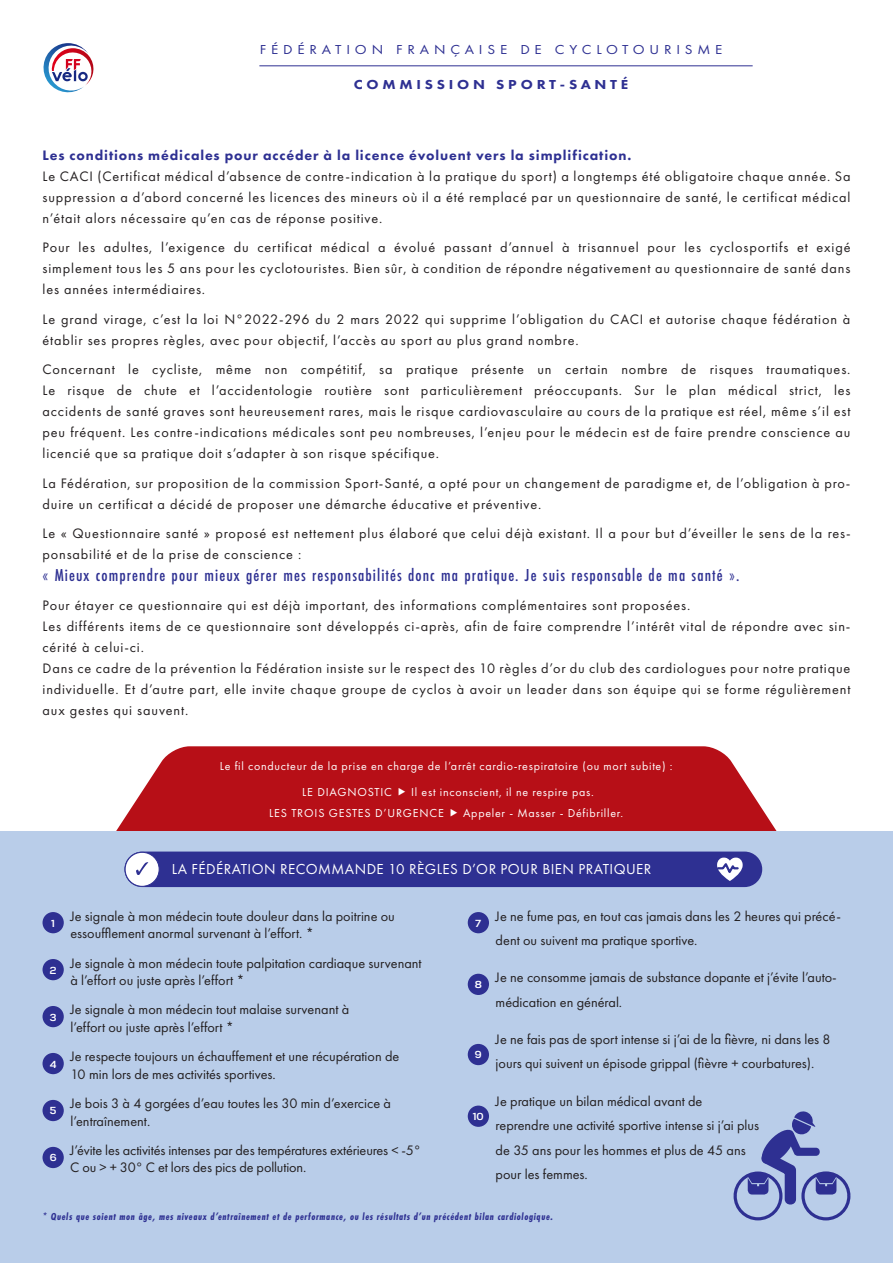
<style>
.page{position:relative;width:893px;height:1263px;background:#fff}
.page>*{position:absolute;margin:0;border:0;box-sizing:border-box;transform-origin:0 0}
.t1{font:500 18px "Futura PT Cond";letter-spacing:.06em;color:#2e3092}
.t2{font:15px "Futura PT";letter-spacing:.03em;color:#fff}
.t3{font:14.25px/21px "Futura PT";letter-spacing:.06em;color:#231f20}
.t4{font:14.25px/24.5px "Futura PT";color:#231f20}
.t5{font:14.25px/17.1px "Futura PT";letter-spacing:-.01em;color:#231f20}
.t6{font:800 14.25px "Futura PT";letter-spacing:.06em;color:#2e3092}
.t7{font:13.5px "Futura PT";letter-spacing:.32em;color:#2e3092;scale:1.11 1}
.t8{font:800 13.5px "Futura PT";letter-spacing:.25em;color:#2e3092;scale:1.11 1}
.t9{font:12px/25.2px "Futura PT";letter-spacing:.06em;color:#fff}
.t10{font:italic 700 10.5px "Futura PT Cond";letter-spacing:.06em;color:#2e3092}
.t11{font:700 10.5px "Corbert";color:#fff}
</style>
<div class="page">
<svg style="left:116px;top:746px;width:661px;height:85px;background:#bd242b"></svg>
<svg style="left:43px;top:43px;width:51px;height:50px"></svg>
<hr style="left:259px;top:65px;width:494px;height:1px;background:#2e3092">
<div style="left:0;top:831px;width:893px;height:432px;background:#b9cde9"></div>
<div style="left:43px;top:912px;width:21px;height:21px;background:#2e3092;border-radius:50%"></div>
<div style="left:43px;top:959px;width:21px;height:21px;background:#2e3092;border-radius:50%"></div>
<div style="left:43px;top:1006px;width:21px;height:21px;background:#2e3092;border-radius:50%"></div>
<div style="left:43px;top:1053px;width:21px;height:21px;background:#2e3092;border-radius:50%"></div>
<div style="left:43px;top:1100px;width:21px;height:21px;background:#2e3092;border-radius:50%"></div>
<div style="left:43px;top:1147px;width:21px;height:21px;background:#2e3092;border-radius:50%"></div>
<div style="left:801px;top:1171px;width:49px;height:49px;border:3px solid #2e3092;border-radius:50%"></div>
<div style="left:734px;top:1171px;width:48px;height:49px;border:3px solid #2e3092;border-radius:50%"></div>
<svg style="left:748px;top:1111px;width:88px;height:95px"></svg>
<div style="left:468px;top:912px;width:21px;height:21px;background:#2e3092;border-radius:50%"></div>
<div style="left:468px;top:974px;width:21px;height:21px;background:#2e3092;border-radius:50%"></div>
<div style="left:468px;top:1044px;width:21px;height:21px;background:#2e3092;border-radius:50%"></div>
<div style="left:468px;top:1105px;width:21px;height:22px;background:#2e3092;border-radius:50%"></div>
<div style="left:125px;top:852px;width:636px;height:34px;background:#2e3092;border-radius:17px"></div>
<div style="left:124px;top:851px;width:638px;height:36px;border:2px solid #2e3092;border-radius:17px"></div>
<div style="left:125px;top:852px;width:34px;height:34px;background:#fff;border-radius:50%"></div>
<div style="left:125px;top:852px;width:35px;height:35px;border:1px solid #2e3092;border-radius:50%"></div>
<svg style="left:717px;top:857px;width:26px;height:24px"></svg>
<svg style="left:136px;top:862px;width:12px;height:13px"></svg>
<svg style="left:399px;top:787px;width:6px;height:8px"></svg>
<svg style="left:451px;top:808px;width:6px;height:8px"></svg>
<p class="t7" style="left:260px;top:41px;width:418px">FÉDÉRATION FRANÇAISE DE CYCLOTOURISME</p>
<p class="t8" style="left:354px;top:76px;width:249px">COMMISSION SPORT-SANTÉ</p>
<p class="t6" style="left:43px;top:146px;width:590px">Les conditions médicales pour accéder à la licence évoluent vers la simplification.</p>
<p class="t3" style="left:43px;top:165px;width:809px;text-align:justify">Le CACI (Certificat médical d’absence de contre-indication à la pratique du sport) a longtemps été obligatoire chaque année. Sa suppression a d’abord concerné les licences des mineurs où il a été remplacé par un questionnaire de santé, le certificat médical n’était alors nécessaire qu’en cas de réponse positive.</p>
<p class="t3" style="left:43px;top:237px;width:809px;text-align:justify">Pour les adultes, l’exigence du certificat médical a évolué passant d’annuel à trisannuel pour les cyclosportifs et exigé simplement tous les 5 ans pour les cyclotouristes. Bien sûr, à condition de répondre négativement au questionnaire de santé dans les années intermédiaires.</p>
<p class="t3" style="left:43px;top:308px;width:809px">Le grand virage, c’est la loi N°2022-296 du 2 mars 2022 qui supprime l’obligation du CACI et autorise chaque fédération à établir ses propres règles, avec pour objectif, l’accès au sport au plus grand nombre.</p>
<p class="t3" style="left:43px;top:359px;width:809px;text-align:justify">Concernant le cycliste, même non compétitif, sa pratique présente un certain nombre de risques traumatiques.<br>Le risque de chute et l’accidentologie routière sont particulièrement préoccupants. Sur le plan médical strict, les accidents de santé graves sont heureusement rares, mais le risque cardiovasculaire au cours de la pratique est réel, même s’il est peu fréquent. Les contre-indications médicales sont peu nombreuses, l’enjeu pour le médecin est de faire prendre conscience au licencié que sa pratique doit s’adapter à son risque spécifique.</p>
<p class="t3" style="left:43px;top:472px;width:809px">La Fédération, sur proposition de la commission Sport-Santé, a opté pour un changement de paradigme et, de l’obligation à pro&shy;duire un certificat a décidé de proposer une démarche éducative et préventive.</p>
<p class="t3" style="left:43px;top:523px;width:809px">Le « Questionnaire santé » proposé est nettement plus élaboré que celui déjà existant. Il a pour but d’éveiller le sens de la res&shy;ponsabilité et de la prise de conscience :</p>
<p class="t1" style="left:43px;top:564px;width:698px">« Mieux comprendre pour mieux gérer mes responsabilités donc ma pratique. Je suis responsable de ma santé ».</p>
<p class="t3" style="left:43px;top:595px;width:809px">Pour étayer ce questionnaire qui est déjà important, des informations complémentaires sont proposées.<br>Les différents items de ce questionnaire sont développés ci-après, afin de faire comprendre l’intérêt vital de répondre avec sin&shy;cérité à celui-ci.<br>Dans ce cadre de la prévention la Fédération insiste sur le respect des 10 règles d’or du club des cardiologues pour notre pratique individuelle. Et d’autre part, elle invite chaque groupe de cyclos à avoir un leader dans son équipe qui se forme régulièrement aux gestes qui sauvent.</p>
<p class="t9" style="left:302px;top:754px;width:372px;text-indent:-82px">Le fil conducteur de la prise en charge de l’arrêt cardio-respiratoire (ou mort subite) :<br>LE DIAGNOSTIC</p>
<p class="t9" style="left:269px;top:781px;width:326px;line-height:21px;text-indent:142px">Il est inconscient, il ne respire pas.<br>LES TROIS GESTES D’URGENCE</p>
<p class="t9" style="left:463px;top:800px;width:162px">Appeler - Masser - Défibriller.</p>
<p class="t2" style="left:172px;top:860px;width:481px">LA FÉDÉRATION RECOMMANDE 10 RÈGLES D’OR POUR BIEN PRATIQUER</p>
<p class="t4" style="left:70px;top:907px;width:326px;line-height:17.1px;text-indent:-19px"><sub>1</sub> Je signale à mon médecin toute douleur dans la poitrine ou essoufflement anormal survenant à l’effort. *</p>
<p class="t4" style="left:70px;top:954px;width:353px;line-height:17.1px;text-indent:-21px"><sub>2</sub> Je signale à mon médecin toute palpitation cardiaque survenant à l’effort ou juste après l’effort *</p>
<p class="t4" style="left:70px;top:1001px;width:280px;line-height:17.1px;text-indent:-21px"><sub>3</sub> Je signale à mon médecin tout malaise survenant à l’effort ou juste après l’effort *</p>
<p class="t4" style="left:70px;top:1048px;width:330px;line-height:17.1px;text-indent:-21px"><sub>4</sub> Je respecte toujours un échauffement et une récupération de<br>10 min lors de mes activités sportives.</p>
<p class="t4" style="left:70px;top:1095px;width:322px;line-height:17.1px;text-indent:-21px"><sub>5</sub> Je bois 3 à 4 gorgées d’eau toutes les 30 min d’exercice à l’entraînement.</p>
<p class="t5" style="left:70px;top:1142px;width:352px;text-indent:-21px"><sub>6</sub> J’évite les activités intenses par des températures extérieures &lt; -5°<br>C ou &gt; + 30° C et lors des pics de pollution.</p>
<p class="t4" style="left:496px;top:903px;width:347px;text-indent:-20px"><sub>7</sub> Je ne fume pas, en tout cas jamais dans les 2 heures qui précé&shy;dent ou suivent ma pratique sportive.</p>
<p class="t4" style="left:496px;top:965px;width:343px;text-indent:-21px"><sub>8</sub> Je ne consomme jamais de substance dopante et j’évite l’auto&shy;médication en général.</p>
<p class="t11" style="left:475px;top:1047px;width:8px">9</p>
<p class="t11" style="left:473px;top:1108px;width:12px">10</p>
<p class="t4" style="left:496px;top:1027px;width:336px">Je ne fais pas de sport intense si j’ai de la fièvre, ni dans les 8 jours qui suivent un épisode grippal (fièvre + courbatures).</p>
<p class="t4" style="left:496px;top:1088px;width:265px">Je pratique un bilan médical avant de reprendre une activité sportive intense si j’ai plus de 35 ans pour les hommes et plus de 45 ans pour les femmes.</p>
<p class="t10" style="left:43px;top:1211px;width:512px">* Quels que soient mon âge, mes niveaux d’entraînement et de performance, ou les résultats d’un précédent bilan cardiologique.</p>
</div>
